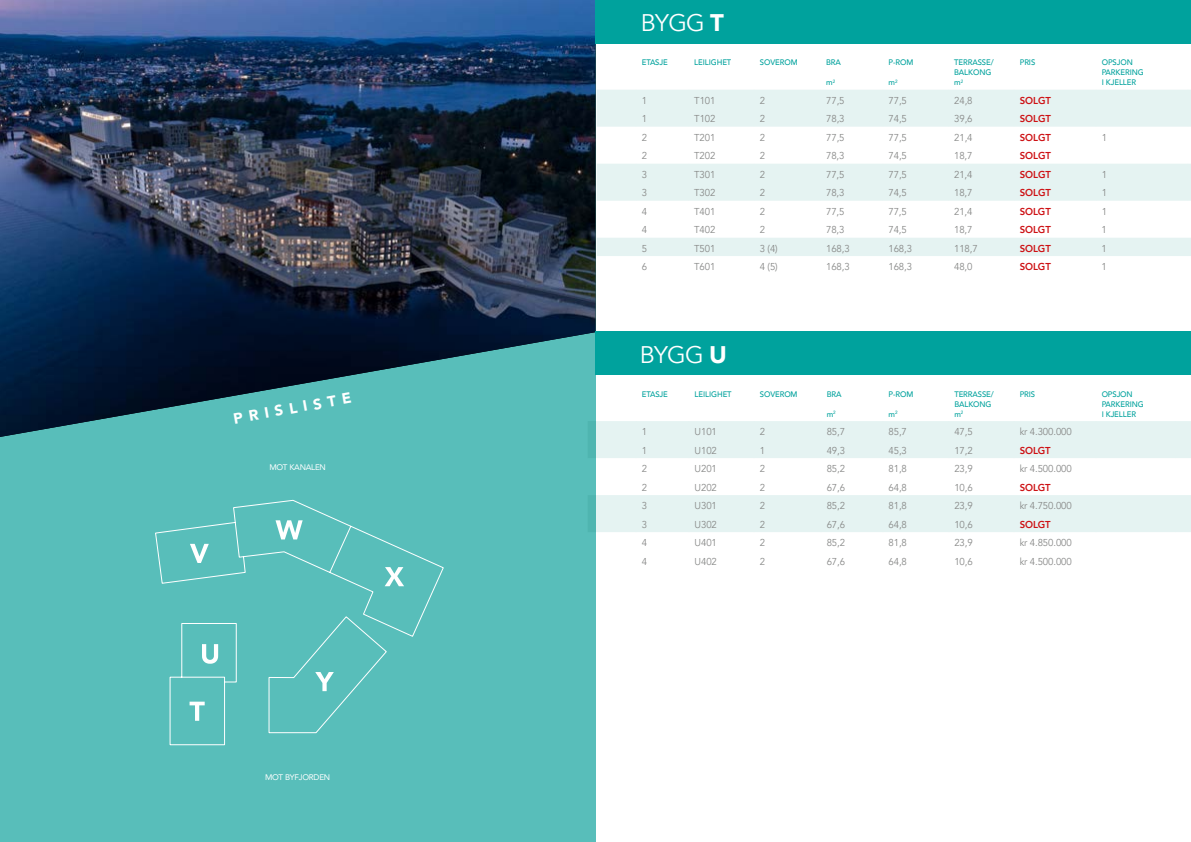
<style>
.page{position:relative;width:1191px;height:842px;background:#fff}
.page>*{position:absolute;margin:0;border:0;box-sizing:border-box;transform-origin:0 0}
.t1{font:24px "Avenir";letter-spacing:-.03em;color:#fff}
.t2{font:900 15px "Avenir";color:#fff}
.t3{font:10px "Avenir";letter-spacing:-.01em;color:#868786;scale:.96 1}
.t4{font:800 10px "Avenir";letter-spacing:-.01em;color:#cd1013;scale:.96 1}
.t5{font:8.1px "Avenir";letter-spacing:-.03em;color:#fff}
.t6{font:500 8px/10px "Avenir";letter-spacing:-.01em;color:#00a29d;scale:.96 1}
.s1{font-weight:900}
</style>
<div class="page">
<svg style="left:595px;top:421px;width:596px;height:111px;fill:#e5f3f2"></svg>
<svg style="left:597px;top:90px;width:594px;height:166px"></svg>
<div style="left:597px;top:164px;width:594px;height:37px;background:#e5f3f2"></div>
<div style="left:0;top:0;width:595px;height:842px;background:#58beba"></div>
<img style="left:0;top:0;width:595px;height:437px">
<div style="left:595px;top:0;width:596px;height:43px;background:#00a29d"></div>
<div style="left:595px;top:331px;width:596px;height:44px;background:#00a29d"></div>
<svg style="left:155px;top:499px;width:289px;height:247px"></svg>
<svg style="left:189px;top:702px;width:16px;height:19px"></svg>
<svg style="left:202px;top:644px;width:16px;height:20px"></svg>
<svg style="left:275px;top:520px;width:28px;height:19px"></svg>
<svg style="left:190px;top:544px;width:19px;height:19px"></svg>
<svg style="left:384px;top:567px;width:20px;height:19px"></svg>
<svg style="left:315px;top:672px;width:19px;height:19px"></svg>
<h2 class="t2" style="left:231px;top:406px;width:121px;rotate:-10deg">PRISLISTE</h2>
<p class="t5" style="left:269px;top:461px;width:58px">MOT KANALEN</p>
<p class="t5" style="left:265px;top:771px;width:67px">MOT BYFJORDEN</p>
<h1 class="t1" style="left:641px;top:9px;width:85px">BYGG <span class="s1">T</span></h1>
<p class="t6" style="left:642px;top:57px;width:29px">ETASJE</p>
<p class="t6" style="left:694px;top:57px;width:40px">LEILIGHET</p>
<p class="t6" style="left:760px;top:57px;width:41px">SOVEROM</p>
<p class="t6" style="left:826px;top:57px;width:17px">BRA</p>
<p class="t6" style="left:826px;top:77px;width:11px">m<sup>2</sup></p>
<p class="t6" style="left:888px;top:57px;width:27px">P-ROM</p>
<p class="t6" style="left:888px;top:77px;width:11px">m<sup>2</sup></p>
<p class="t6" style="left:954px;top:57px;width:43px">TERRASSE/<br>BALKONG m<sup>2</sup></p>
<p class="t6" style="left:1019px;top:57px;width:18px">PRIS</p>
<p class="t6" style="left:1101px;top:57px;width:45px">OPSJON<br>PARKERING<br>I KJELLER</p>
<p class="t3" style="left:642px;top:95px;width:7px">1</p>
<p class="t3" style="left:694px;top:95px;width:24px">T101</p>
<p class="t3" style="left:760px;top:95px;width:7px">2</p>
<p class="t3" style="left:826px;top:95px;width:21px">77,5</p>
<p class="t3" style="left:888px;top:95px;width:21px">77,5</p>
<p class="t3" style="left:954px;top:95px;width:21px">24,8</p>
<p class="t4" style="left:1019px;top:91px;width:34px">SOLGT</p>
<p class="t3" style="left:642px;top:113px;width:7px">1</p>
<p class="t3" style="left:694px;top:113px;width:24px">T102</p>
<p class="t3" style="left:760px;top:113px;width:7px">2</p>
<p class="t3" style="left:826px;top:113px;width:21px">78,3</p>
<p class="t3" style="left:888px;top:113px;width:21px">74,5</p>
<p class="t3" style="left:954px;top:113px;width:21px">39,6</p>
<p class="t4" style="left:1019px;top:110px;width:34px">SOLGT</p>
<p class="t3" style="left:641px;top:132px;width:7px">2</p>
<p class="t3" style="left:694px;top:132px;width:24px">T201</p>
<p class="t3" style="left:760px;top:132px;width:7px">2</p>
<p class="t3" style="left:826px;top:132px;width:21px">77,5</p>
<p class="t3" style="left:888px;top:132px;width:21px">77,5</p>
<p class="t3" style="left:954px;top:132px;width:21px">21,4</p>
<p class="t4" style="left:1019px;top:128px;width:34px">SOLGT</p>
<p class="t3" style="left:1101px;top:132px;width:7px">1</p>
<p class="t3" style="left:641px;top:150px;width:7px">2</p>
<p class="t3" style="left:694px;top:150px;width:24px">T202</p>
<p class="t3" style="left:760px;top:150px;width:7px">2</p>
<p class="t3" style="left:826px;top:150px;width:21px">78,3</p>
<p class="t3" style="left:888px;top:150px;width:21px">74,5</p>
<p class="t3" style="left:954px;top:150px;width:21px">18,7</p>
<p class="t4" style="left:1019px;top:147px;width:34px">SOLGT</p>
<p class="t3" style="left:641px;top:169px;width:7px">3</p>
<p class="t3" style="left:694px;top:169px;width:24px">T301</p>
<p class="t3" style="left:760px;top:169px;width:7px">2</p>
<p class="t3" style="left:826px;top:169px;width:21px">77,5</p>
<p class="t3" style="left:888px;top:169px;width:21px">77,5</p>
<p class="t3" style="left:954px;top:169px;width:21px">21,4</p>
<p class="t4" style="left:1019px;top:165px;width:34px">SOLGT</p>
<p class="t3" style="left:1101px;top:169px;width:7px">1</p>
<p class="t3" style="left:641px;top:187px;width:7px">3</p>
<p class="t3" style="left:694px;top:187px;width:24px">T302</p>
<p class="t3" style="left:760px;top:187px;width:7px">2</p>
<p class="t3" style="left:826px;top:187px;width:21px">78,3</p>
<p class="t3" style="left:888px;top:187px;width:21px">74,5</p>
<p class="t3" style="left:954px;top:187px;width:21px">18,7</p>
<p class="t4" style="left:1019px;top:184px;width:34px">SOLGT</p>
<p class="t3" style="left:1101px;top:187px;width:7px">1</p>
<p class="t3" style="left:641px;top:206px;width:7px">4</p>
<p class="t3" style="left:694px;top:206px;width:24px">T401</p>
<p class="t3" style="left:760px;top:206px;width:7px">2</p>
<p class="t3" style="left:826px;top:206px;width:21px">77,5</p>
<p class="t3" style="left:888px;top:206px;width:21px">77,5</p>
<p class="t3" style="left:954px;top:206px;width:21px">21,4</p>
<p class="t4" style="left:1019px;top:202px;width:34px">SOLGT</p>
<p class="t3" style="left:1101px;top:206px;width:7px">1</p>
<p class="t3" style="left:641px;top:224px;width:7px">4</p>
<p class="t3" style="left:694px;top:224px;width:24px">T402</p>
<p class="t3" style="left:760px;top:224px;width:7px">2</p>
<p class="t3" style="left:826px;top:224px;width:21px">78,3</p>
<p class="t3" style="left:888px;top:224px;width:21px">74,5</p>
<p class="t3" style="left:954px;top:224px;width:21px">18,7</p>
<p class="t4" style="left:1019px;top:221px;width:34px">SOLGT</p>
<p class="t3" style="left:1101px;top:224px;width:7px">1</p>
<p class="t3" style="left:641px;top:243px;width:7px">5</p>
<p class="t3" style="left:694px;top:243px;width:24px">T501</p>
<p class="t3" style="left:760px;top:243px;width:20px">3 (4)</p>
<p class="t3" style="left:826px;top:243px;width:26px">168,3</p>
<p class="t3" style="left:888px;top:243px;width:26px">168,3</p>
<p class="t3" style="left:954px;top:243px;width:26px">118,7</p>
<p class="t4" style="left:1019px;top:239px;width:34px">SOLGT</p>
<p class="t3" style="left:1101px;top:243px;width:7px">1</p>
<p class="t3" style="left:641px;top:261px;width:7px">6</p>
<p class="t3" style="left:694px;top:261px;width:24px">T601</p>
<p class="t3" style="left:760px;top:261px;width:20px">4 (5)</p>
<p class="t3" style="left:826px;top:261px;width:26px">168,3</p>
<p class="t3" style="left:888px;top:261px;width:26px">168,3</p>
<p class="t3" style="left:954px;top:261px;width:21px">48,0</p>
<p class="t4" style="left:1019px;top:258px;width:34px">SOLGT</p>
<p class="t3" style="left:1101px;top:261px;width:7px">1</p>
<h1 class="t1" style="left:639px;top:340px;width:89px">BYGG <span class="s1">U</span></h1>
<p class="t6" style="left:642px;top:389px;width:29px">ETASJE</p>
<p class="t6" style="left:694px;top:389px;width:40px">LEILIGHET</p>
<p class="t6" style="left:760px;top:389px;width:41px">SOVEROM</p>
<p class="t6" style="left:826px;top:389px;width:17px">BRA</p>
<p class="t6" style="left:826px;top:409px;width:11px">m<sup>2</sup></p>
<p class="t6" style="left:888px;top:389px;width:27px">P-ROM</p>
<p class="t6" style="left:888px;top:409px;width:11px">m<sup>2</sup></p>
<p class="t6" style="left:954px;top:389px;width:43px">TERRASSE/<br>BALKONG m<sup>2</sup></p>
<p class="t6" style="left:1019px;top:389px;width:18px">PRIS</p>
<p class="t6" style="left:1101px;top:389px;width:45px">OPSJON<br>PARKERING<br>I KJELLER</p>
<p class="t3" style="left:642px;top:426px;width:7px">1</p>
<p class="t3" style="left:694px;top:426px;width:25px">U101</p>
<p class="t3" style="left:760px;top:426px;width:7px">2</p>
<p class="t3" style="left:826px;top:426px;width:21px">85,7</p>
<p class="t3" style="left:888px;top:426px;width:21px">85,7</p>
<p class="t3" style="left:954px;top:426px;width:21px">47,5</p>
<p class="t3" style="left:1019px;top:426px;width:56px">kr 4.300.000</p>
<p class="t3" style="left:642px;top:444px;width:7px">1</p>
<p class="t3" style="left:694px;top:444px;width:25px">U102</p>
<p class="t3" style="left:760px;top:444px;width:7px">1</p>
<p class="t3" style="left:826px;top:444px;width:21px">49,3</p>
<p class="t3" style="left:888px;top:444px;width:21px">45,3</p>
<p class="t3" style="left:954px;top:444px;width:21px">17,2</p>
<p class="t4" style="left:1019px;top:441px;width:34px">SOLGT</p>
<p class="t3" style="left:642px;top:463px;width:7px">2</p>
<p class="t3" style="left:694px;top:463px;width:25px">U201</p>
<p class="t3" style="left:760px;top:463px;width:7px">2</p>
<p class="t3" style="left:826px;top:463px;width:21px">85,2</p>
<p class="t3" style="left:888px;top:463px;width:21px">81,8</p>
<p class="t3" style="left:954px;top:463px;width:21px">23,9</p>
<p class="t3" style="left:1019px;top:463px;width:56px">kr 4.500.000</p>
<p class="t3" style="left:642px;top:481px;width:7px">2</p>
<p class="t3" style="left:694px;top:481px;width:25px">U202</p>
<p class="t3" style="left:760px;top:481px;width:7px">2</p>
<p class="t3" style="left:826px;top:481px;width:21px">67,6</p>
<p class="t3" style="left:888px;top:481px;width:21px">64,8</p>
<p class="t3" style="left:954px;top:481px;width:21px">10,6</p>
<p class="t4" style="left:1019px;top:478px;width:34px">SOLGT</p>
<p class="t3" style="left:642px;top:500px;width:7px">3</p>
<p class="t3" style="left:694px;top:500px;width:25px">U301</p>
<p class="t3" style="left:760px;top:500px;width:7px">2</p>
<p class="t3" style="left:826px;top:500px;width:21px">85,2</p>
<p class="t3" style="left:888px;top:500px;width:21px">81,8</p>
<p class="t3" style="left:954px;top:500px;width:21px">23,9</p>
<p class="t3" style="left:1019px;top:500px;width:56px">kr 4.750.000</p>
<p class="t3" style="left:642px;top:518px;width:7px">3</p>
<p class="t3" style="left:694px;top:518px;width:25px">U302</p>
<p class="t3" style="left:760px;top:518px;width:7px">2</p>
<p class="t3" style="left:826px;top:518px;width:21px">67,6</p>
<p class="t3" style="left:888px;top:518px;width:21px">64,8</p>
<p class="t3" style="left:954px;top:518px;width:21px">10,6</p>
<p class="t4" style="left:1019px;top:515px;width:34px">SOLGT</p>
<p class="t3" style="left:642px;top:537px;width:7px">4</p>
<p class="t3" style="left:694px;top:537px;width:25px">U401</p>
<p class="t3" style="left:760px;top:537px;width:7px">2</p>
<p class="t3" style="left:826px;top:537px;width:21px">85,2</p>
<p class="t3" style="left:888px;top:537px;width:21px">81,8</p>
<p class="t3" style="left:954px;top:537px;width:21px">23,9</p>
<p class="t3" style="left:1019px;top:537px;width:56px">kr 4.850.000</p>
<p class="t3" style="left:642px;top:555px;width:7px">4</p>
<p class="t3" style="left:694px;top:555px;width:25px">U402</p>
<p class="t3" style="left:760px;top:555px;width:7px">2</p>
<p class="t3" style="left:826px;top:555px;width:21px">67,6</p>
<p class="t3" style="left:888px;top:555px;width:21px">64,8</p>
<p class="t3" style="left:954px;top:555px;width:21px">10,6</p>
<p class="t3" style="left:1019px;top:555px;width:56px">kr 4.500.000</p>
</div>
